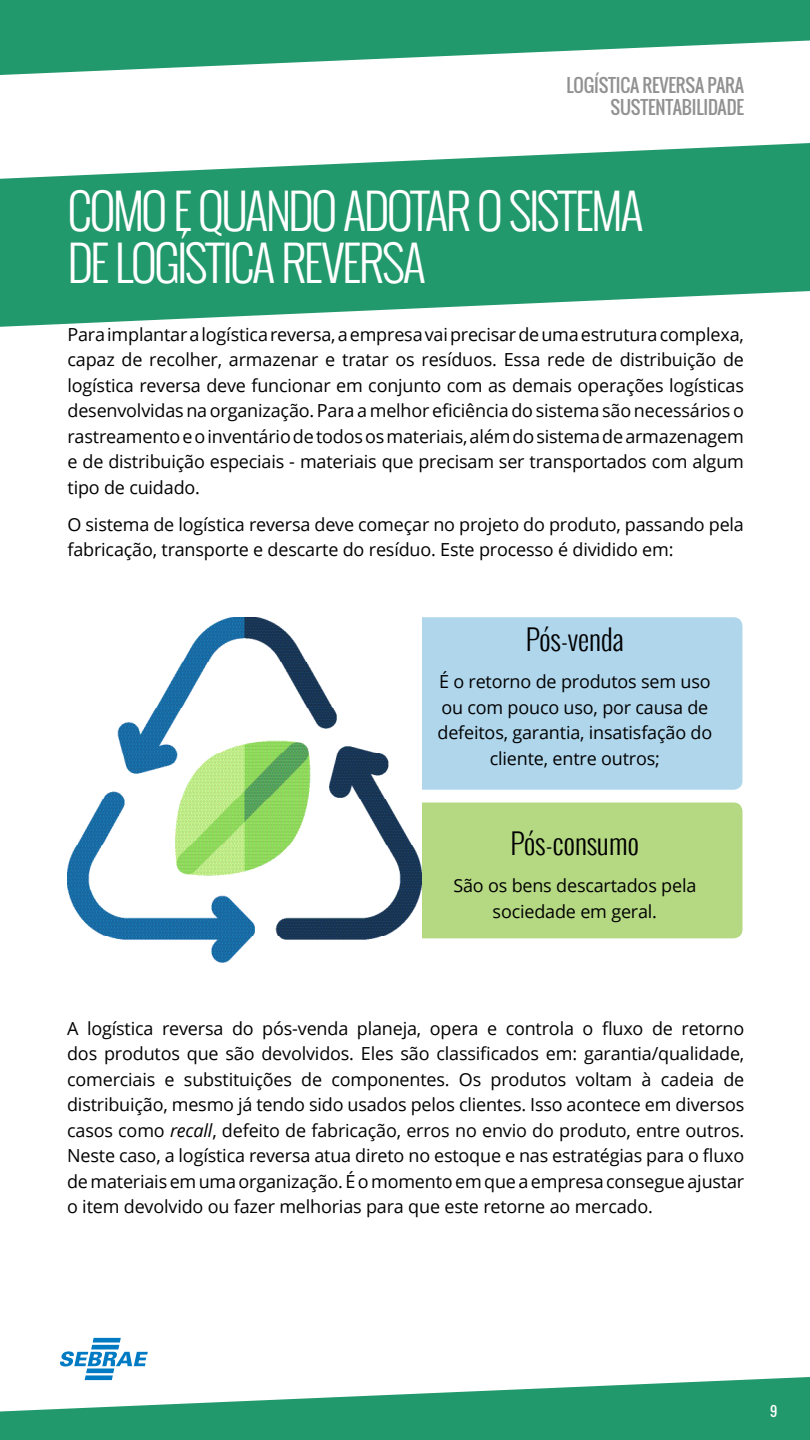
<style>
.page{position:relative;width:810px;height:1440px;background:#fff}
.page>*{position:absolute;margin:0;border:0;box-sizing:border-box;transform-origin:0 0}
.t1{font:300 48.75px/52.5px "Oswald";letter-spacing:-.05em;color:#fff}
.t2{font:300 28.5px "Oswald";letter-spacing:-.01em;color:#000}
.t3{font:18px/25.5px "Open Sans";letter-spacing:-.01em;color:#000;text-align:justify}
.t4{font:18px/22.5px "Oswald";letter-spacing:-.01em;color:#919191;text-align:right}
.t5{font:13.5px "Oswald";color:#fff}
.s1{font-style:italic}
</style>
<div class="page">
<div style="left:422px;top:617px;width:320px;height:173px;background:#b0d6ec"></div>
<div style="left:422px;top:803px;width:320px;height:135px;background:#b5d883"></div>
<img style="left:68px;top:617px;width:354px;height:345px">
<svg style="left:0;top:0;width:810px;height:75px;fill:#22996c"></svg>
<svg style="left:0;top:1377px;width:810px;height:63px;fill:#22996c"></svg>
<svg style="left:60px;top:1338px;width:88px;height:42px"></svg>
<svg style="left:0;top:143px;width:810px;height:184px;fill:#22996c"></svg>
<p class="t4" style="left:567px;top:74px;width:179px">LOGÍSTICA REVERSA PARA<br>SUSTENTABILIDADE</p>
<h1 class="t1" style="left:68px;top:184px;width:578px">COMO E QUANDO ADOTAR O SISTEMA<br>DE LOGÍSTICA REVERSA</h1>
<p class="t3" style="left:68px;top:321px;width:678px">Para implantar a logística reversa, a empresa vai precisar de uma estrutura complexa, capaz de recolher, armazenar e tratar os resíduos. Essa rede de distribuição de logística reversa deve funcionar em conjunto com as demais operações logísticas desenvolvidas na organização. Para a melhor eficiência do sistema são necessários o rastreamento e o inventário de todos os materiais, além do sistema de armazenagem e de distribuição especiais - materiais que precisam ser transportados com algum tipo de cuidado.</p>
<p class="t3" style="left:68px;top:511px;width:678px">O sistema de logística reversa deve começar no projeto do produto, passando pela fabricação, transporte e descarte do resíduo. Este processo é dividido em:</p>
<h2 class="t2" style="left:526px;top:619px;width:99px">Pós-venda</h2>
<p class="t3" style="left:437px;top:668px;width:276px;text-align:center">É o retorno de produtos sem uso ou com pouco uso, por causa de defeitos, garantia, insatisfação do cliente, entre outros;</p>
<h2 class="t2" style="left:511px;top:823px;width:130px">Pós-consumo</h2>
<p class="t3" style="left:453px;top:872px;width:245px;text-align:center">São os bens descartados pela sociedade em geral.</p>
<p class="t3" style="left:67px;top:1015px;width:679px">A logística reversa do pós-venda planeja, opera e controla o fluxo de retorno dos produtos que são devolvidos. Eles são classificados em: garantia/qualidade, comerciais e substituições de componentes. Os produtos voltam à cadeia de distribuição, mesmo já tendo sido usados pelos clientes. Isso acontece em diversos casos como <span class="s1">recall</span>, defeito de fabricação, erros no envio do produto, entre outros.<br>Neste caso, a logística reversa atua direto no estoque e nas estratégias para o fluxo de materiais em uma organização. É o momento em que a empresa consegue ajustar o item devolvido ou fazer melhorias para que este retorne ao mercado.</p>
<p class="t5" style="left:770px;top:1401px;width:9px">9</p>
</div>
